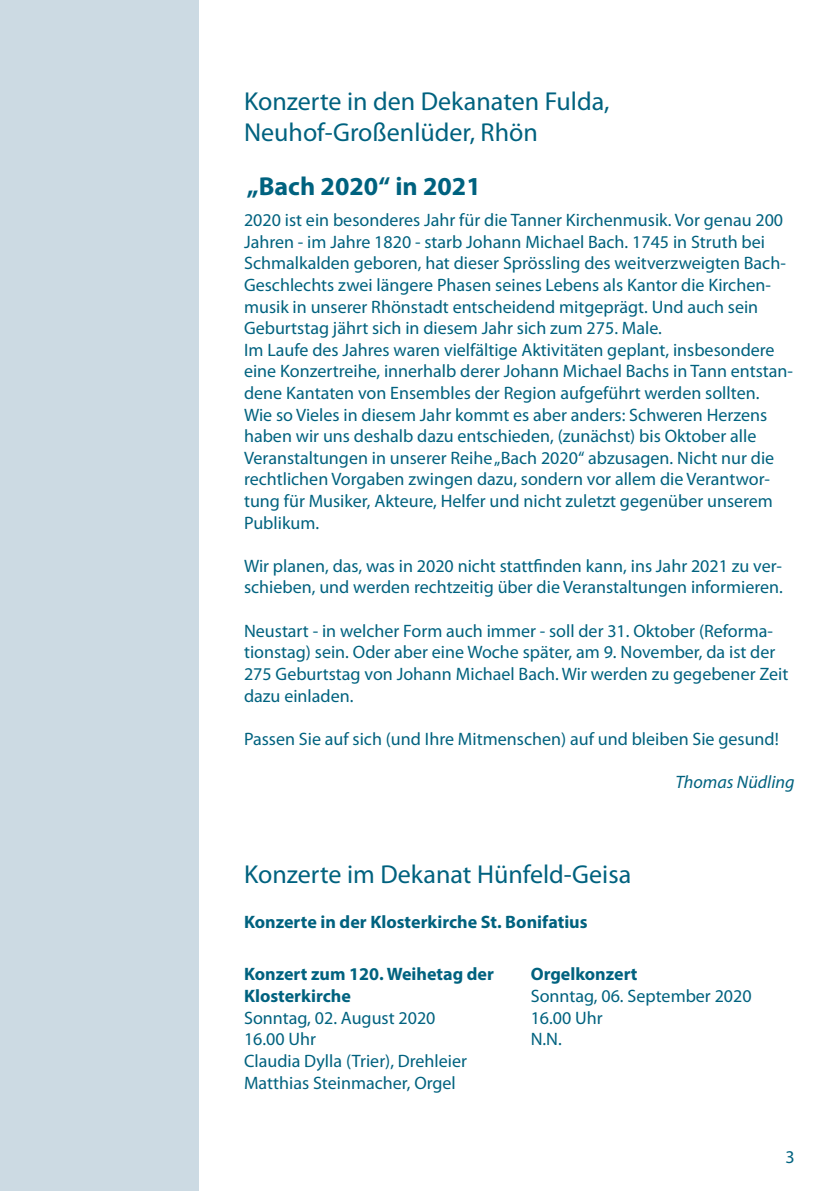
<style>
.page{position:relative;width:840px;height:1191px;background:#fff}
.page>*{position:absolute;margin:0;border:0;box-sizing:border-box;transform-origin:0 0}
.t1{font:26px "Myriad Pro";color:#00627f}
.SUBLINE{font:700 26px "Myriad Pro";color:#00627f}
.t2{font:18px/21.6px "Myriad Pro";color:#00627f}
.t3{font:700 18px/21.6px "Myriad Pro";color:#00627f}
.t4{font:italic 18px "Myriad Pro";color:#00627f}
</style>
<div class="page">
<div style="left:0;top:0;width:198px;height:1191px;background:#ccdae3"></div>
<p class="t1" style="left:244px;top:87px;width:367px">Konzerte in den Dekanaten Fulda,</p>
<p class="t1" style="left:244px;top:119px;width:295px">Neuhof-Großenlüder, Rhön</p>
<p class="SUBLINE" style="left:247px;top:169px;width:235px">„Bach 2020“ in 2021</p>
<p class="t2" style="left:244px;top:210px;width:543px">2020 ist ein besonderes Jahr für die Tanner Kirchenmusik. Vor genau 200<br>Jahren - im Jahre 1820 - starb Johann Michael Bach. 1745 in Struth bei Schmalkalden geboren, hat dieser Sprössling des weitverzweigten Bach-Geschlechts zwei längere Phasen seines Lebens als Kantor die Kirchen&shy;musik in unserer Rhönstadt entscheidend mitgeprägt. Und auch sein Geburtstag jährt sich in diesem Jahr sich zum 275. Male.</p>
<p class="t2" style="left:244px;top:339px;width:550px">Im Laufe des Jahres waren vielfältige Aktivitäten geplant, insbesondere eine Konzertreihe, innerhalb derer Johann Michael Bachs in Tann entstan&shy;dene Kantaten von Ensembles der Region aufgeführt werden sollten.</p>
<p class="t2" style="left:244px;top:404px;width:531px">Wie so Vieles in diesem Jahr kommt es aber anders: Schweren Herzens haben wir uns deshalb dazu entschieden, (zunächst) bis Oktober alle Veranstaltungen in unserer Reihe „Bach 2020“ abzusagen. Nicht nur die rechtlichen Vorgaben zwingen dazu, sondern vor allem die Verantwor&shy;tung für Musiker, Akteure, Helfer und nicht zuletzt gegenüber unserem Publikum.</p>
<p class="t2" style="left:244px;top:555px;width:540px">Wir planen, das, was in 2020 nicht stattfinden kann, ins Jahr 2021 zu ver&shy;schieben, und werden rechtzeitig über die Veranstaltungen informieren.</p>
<p class="t2" style="left:244px;top:620px;width:545px">Neustart - in welcher Form auch immer - soll der 31. Oktober (Reforma&shy;tionstag) sein. Oder aber eine Woche später, am 9. November, da ist der 275 Geburtstag von Johann Michael Bach. Wir werden zu gegebener Zeit dazu einladen.</p>
<p class="t2" style="left:244px;top:728px;width:536px">Passen Sie auf sich (und Ihre Mitmenschen) auf und bleiben Sie gesund!</p>
<p class="t4" style="left:675px;top:770px;width:120px">Thomas Nüdling</p>
<p class="t1" style="left:244px;top:860px;width:388px">Konzerte im Dekanat Hünfeld-Geisa</p>
<p class="t3" style="left:244px;top:910px;width:345px">Konzerte in der Klosterkirche St. Bonifatius</p>
<p class="t3" style="left:244px;top:963px;width:251px">Konzert zum 120. Weihetag der<br>Klosterkirche</p>
<p class="t2" style="left:244px;top:1007px;width:193px">Sonntag, 02. August 2020</p>
<p class="t2" style="left:244px;top:1028px;width:74px">16.00 Uhr</p>
<p class="t2" style="left:244px;top:1050px;width:224px">Claudia Dylla (Trier), Drehleier</p>
<p class="t2" style="left:244px;top:1072px;width:213px">Matthias Steinmacher, Orgel</p>
<p class="t3" style="left:530px;top:963px;width:108px">Orgelkonzert</p>
<p class="t2" style="left:530px;top:985px;width:222px">Sonntag, 06. September 2020</p>
<p class="t2" style="left:530px;top:1007px;width:73px">16.00 Uhr</p>
<p class="t2" style="left:530px;top:1028px;width:33px">N.N.</p>
<p class="t2" style="left:784px;top:1146px;width:11px">3</p>
</div>
